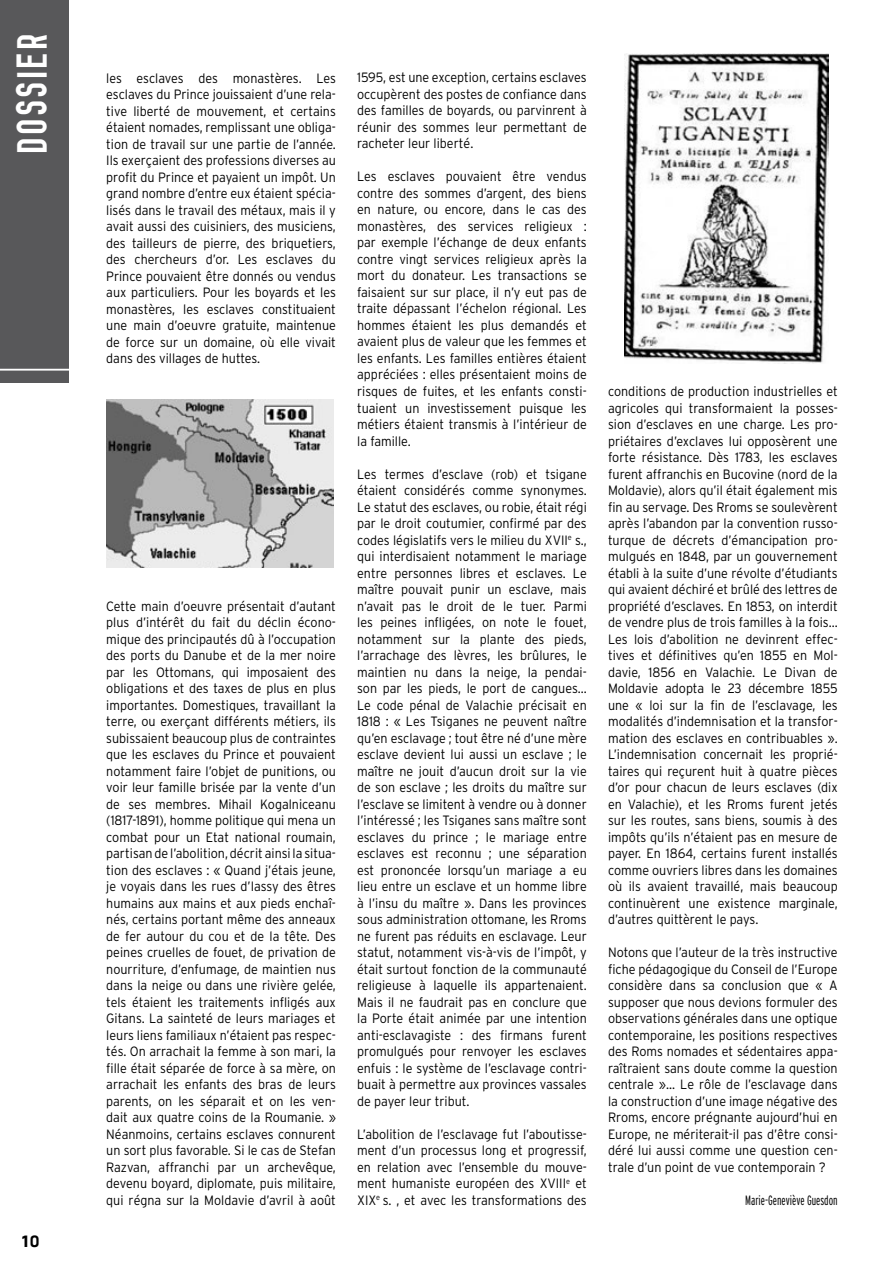
<style>
.page{position:relative;width:893px;height:1263px;background:#fff}
.page>*{position:absolute;margin:0;border:0;box-sizing:border-box;transform-origin:0 0}
.t1{font:700 42px "z Prozak";color:#fff}
.t2{font:700 15px "TT Envy";color:#000}
.t3{font:300 13.5px/16.5px "Interstate";color:#000;text-align:justify;scale:.93 1}
.t4{font:300 extra-condensed 13.5px "Interstate";color:#000}
</style>
<div class="page">
<div style="left:0;top:0;width:68px;height:383px;background:#58585a"></div>
<hr style="left:0;top:369px;width:69px;height:1px;background:#fff">
<img style="left:106px;top:399px;width:227px;height:169px">
<img style="left:624px;top:54px;width:204px;height:309px">
<h1 class="t1" style="left:8px;top:153px;width:118px;rotate:-90deg">dossier</h1>
<p class="t2" style="left:21px;top:1231px;width:20px">10</p>
<p class="t3" style="left:106px;top:69px;width:248px">les esclaves des monastères. Les esclaves du Prince jouissaient d’une rela&shy;tive liberté de mouvement, et certains étaient nomades, remplissant une obliga&shy;tion de travail sur une partie de l’année.<br>Ils exerçaient des professions diverses au profit du Prince et payaient un impôt. Un grand nombre d’entre eux étaient spécia&shy;lisés dans le travail des métaux, mais il y avait aussi des cuisiniers, des musiciens, des tailleurs de pierre, des briquetiers, des chercheurs d’or. Les esclaves du Prince pouvaient être donnés ou vendus aux particuliers. Pour les boyards et les monastères, les esclaves constituaient une main d’oeuvre gratuite, maintenue de force sur un domaine, où elle vivait dans des villages de huttes.</p>
<p class="t3" style="left:106px;top:597px;width:248px">Cette main d’oeuvre présentait d’autant plus d’intérêt du fait du déclin écono&shy;mique des principautés dû à l’occupation des ports du Danube et de la mer noire par les Ottomans, qui imposaient des obligations et des taxes de plus en plus importantes. Domestiques, travaillant la terre, ou exerçant différents métiers, ils subissaient beaucoup plus de contraintes que les esclaves du Prince et pouvaient notamment faire l’objet de punitions, ou voir leur famille brisée par la vente d’un de ses membres. Mihail Kogalniceanu (1817-1891), homme politique qui mena un combat pour un Etat national roumain, partisan de l’abolition, décrit ainsi la situa&shy;tion des esclaves : « Quand j’étais jeune, je voyais dans les rues d’Iassy des êtres humains aux mains et aux pieds enchaî&shy;nés, certains portant même des anneaux de fer autour du cou et de la tête. Des peines cruelles de fouet, de privation de nourriture, d’enfumage, de maintien nus dans la neige ou dans une rivière gelée, tels étaient les traitements infligés aux Gitans. La sainteté de leurs mariages et leurs liens familiaux n’étaient pas respec&shy;tés. On arrachait la femme à son mari, la fille était séparée de force à sa mère, on arrachait les enfants des bras de leurs parents, on les séparait et on les ven&shy;dait aux quatre coins de la Roumanie. » Néanmoins, certains esclaves connurent un sort plus favorable. Si le cas de Stefan Razvan, affranchi par un archevêque, devenu boyard, diplomate, puis militaire, qui régna sur la Moldavie d’avril à août</p>
<p class="t3" style="left:357px;top:69px;width:248px">1595, est une exception, certains esclaves occupèrent des postes de confiance dans des familles de boyards, ou parvinrent à réunir des sommes leur permettant de racheter leur liberté.</p>
<p class="t3" style="left:357px;top:168px;width:248px">Les esclaves pouvaient être vendus contre des sommes d’argent, des biens en nature, ou encore, dans le cas des monastères, des services religieux : par exemple l’échange de deux enfants contre vingt services religieux après la mort du donateur. Les transactions se faisaient sur sur place, il n’y eut pas de traite dépassant l’échelon régional. Les hommes étaient les plus demandés et avaient plus de valeur que les femmes et les enfants. Les familles entières étaient appréciées : elles présentaient moins de risques de fuites, et les enfants consti&shy;tuaient un investissement puisque les métiers étaient transmis à l’intérieur de la famille.</p>
<p class="t3" style="left:357px;top:465px;width:248px">Les termes d’esclave (rob) et tsigane étaient considérés comme synonymes.<br>Le statut des esclaves, ou robie, était régi par le droit coutumier, confirmé par des codes législatifs vers le milieu du XVII<sup>e</sup> s., qui interdisaient notamment le mariage entre personnes libres et esclaves. Le maître pouvait punir un esclave, mais n’avait pas le droit de le tuer. Parmi les peines infligées, on note le fouet, notamment sur la plante des pieds, l’arrachage des lèvres, les brûlures, le maintien nu dans la neige, la pendai&shy;son par les pieds, le port de cangues...<br>Le code pénal de Valachie précisait en 1818 : « Les Tsiganes ne peuvent naître qu’en esclavage ; tout être né d’une mère esclave devient lui aussi un esclave ; le maître ne jouit d’aucun droit sur la vie de son esclave ; les droits du maître sur l’esclave se limitent à vendre ou à donner l’intéressé ; les Tsiganes sans maître sont esclaves du prince ; le mariage entre esclaves est reconnu ; une séparation est prononcée lorsqu’un mariage a eu lieu entre un esclave et un homme libre à l’insu du maître ». Dans les provinces sous administration ottomane, les Rroms ne furent pas réduits en esclavage. Leur statut, notamment vis-à-vis de l’impôt, y était surtout fonction de la communauté religieuse à laquelle ils appartenaient.<br>Mais il ne faudrait pas en conclure que la Porte était animée par une intention anti-esclavagiste : des firmans furent promulgués pour renvoyer les esclaves enfuis : le système de l’esclavage contri&shy;buait à permettre aux provinces vassales de payer leur tribut.</p>
<p class="t3" style="left:357px;top:1125px;width:248px">L’abolition de l’esclavage fut l’aboutisse&shy;ment d’un processus long et progressif, en relation avec l’ensemble du mouve&shy;ment humaniste européen des XVIII<sup>e</sup> et XIX<sup>e</sup> s. , et avec les transformations des</p>
<p class="t3" style="left:608px;top:383px;width:248px">conditions de production industrielles et agricoles qui transformaient la posses&shy;sion d’esclaves en une charge. Les pro&shy;priétaires d’exclaves lui opposèrent une forte résistance. Dès 1783, les esclaves furent affranchis en Bucovine (nord de la Moldavie), alors qu’il était également mis fin au servage. Des Rroms se soulevèrent après l’abandon par la convention russo&shy;turque de décrets d’émancipation pro&shy;mulgués en 1848, par un gouvernement établi à la suite d’une révolte d’étudiants qui avaient déchiré et brûlé des lettres de propriété d’esclaves. En 1853, on interdit de vendre plus de trois familles à la fois...<br>Les lois d’abolition ne devinrent effec&shy;tives et définitives qu’en 1855 en Mol&shy;davie, 1856 en Valachie. Le Divan de Moldavie adopta le 23 décembre 1855 une « loi sur la fin de l’esclavage, les modalités d’indemnisation et la transfor&shy;mation des esclaves en contribuables ».<br>L’indemnisation concernait les proprié&shy;taires qui reçurent huit à quatre pièces d’or pour chacun de leurs esclaves (dix en Valachie), et les Rroms furent jetés sur les routes, sans biens, soumis à des impôts qu’ils n’étaient pas en mesure de payer. En 1864, certains furent installés comme ouvriers libres dans les domaines où ils avaient travaillé, mais beaucoup continuèrent une existence marginale, d’autres quittèrent le pays.</p>
<p class="t3" style="left:608px;top:944px;width:248px">Notons que l’auteur de la très instructive fiche pédagogique du Conseil de l’Europe considère dans sa conclusion que « A supposer que nous devions formuler des observations générales dans une optique contemporaine, les positions respectives des Roms nomades et sédentaires appa&shy;raîtraient sans doute comme la question centrale »... Le rôle de l’esclavage dans la construction d’une image négative des Rroms, encore prégnante aujourd’hui en Europe, ne mériterait-il pas d’être consi&shy;déré lui aussi comme une question cen&shy;trale d’un point de vue contemporain ?</p>
<p class="t4" style="left:745px;top:1192px;width:94px">Marie-Geneviève Guesdon</p>
</div>
